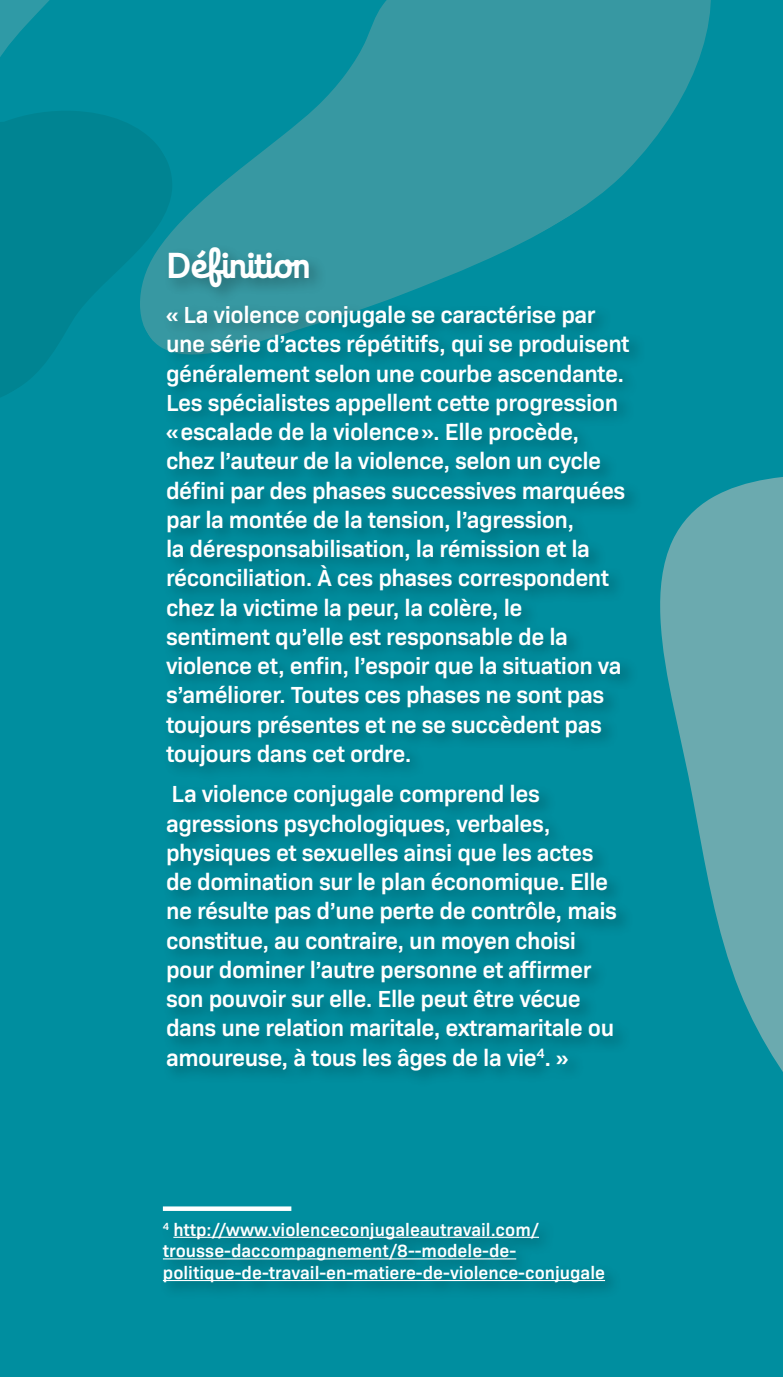
<style>
.page{position:relative;width:783px;height:1377px;background:#008e9f}
.page>*{position:absolute;margin:0;border:0;box-sizing:border-box;transform-origin:0 0}
.SOUS-TITRE{font:700 36px "Enfantine";letter-spacing:-.02em;color:#fff}
.TEXTE_GRAS{font:600 23.62px/29.2px "Bio Sans";letter-spacing:-.02em;color:#fff}
.t1{font:600 18px/21.6px "Bio Sans";color:#fff}
</style>
<div class="page">
<svg style="left:660px;top:477px;width:123px;height:595px;fill:#6baaaf"></svg>
<svg style="left:173px;top:0;width:538px;height:243px;fill:#3798a2"></svg>
<svg style="left:137px;top:129px;width:36px;height:219px"></svg>
<svg style="left:0;top:0;width:137px;height:397px;fill:#008492"></svg>
<div style="left:162px;top:243px;width:485px;height:846px;background:#000;opacity:.3"></div>
<div style="left:159px;top:1218px;width:463px;height:83px;background:#008595"></div>
<hr style="left:173px;top:1237px;width:366px;height:1px;background:#fff">
<hr style="left:163px;top:1258px;width:353px;height:1px;background:#fff">
<hr style="left:163px;top:1280px;width:442px;height:1px;background:#fff">
<div style="left:163px;top:1206px;width:128px;height:5px;background:#fff"></div>
<p class="SOUS-TITRE" style="left:166px;top:236px;width:146px">Définition</p>
<p class="TEXTE_GRAS" style="left:166px;top:298px;width:465px">« La violence conjugale se caractérise par une série d’actes répétitifs, qui se produisent généralement selon une courbe ascendante.<br>Les spécialistes appellent cette progression «escalade de la violence». Elle procède, chez l’auteur de la violence, selon un cycle défini par des phases successives marquées par la montée de la tension, l’agression,<br>la déresponsabilisation, la rémission et la réconciliation. À ces phases correspondent chez la victime la peur, la colère, le sentiment qu’elle est responsable de la violence et, enfin, l’espoir que la situation va s’améliorer. Toutes ces phases ne sont pas toujours présentes et ne se succèdent pas toujours dans cet ordre.</p>
<p class="TEXTE_GRAS" style="left:166px;top:778px;width:453px">La violence conjugale comprend les agressions psychologiques, verbales, physiques et sexuelles ainsi que les actes de domination sur le plan économique. Elle ne résulte pas d’une perte de contrôle, mais constitue, au contraire, un moyen choisi pour dominer l’autre personne et affirmer son pouvoir sur elle. Elle peut être vécue dans une relation maritale, extramaritale ou amoureuse, à tous les âges de la vie<sup>4</sup>. »</p>
<p class="t1" style="left:163px;top:1217px;width:444px"><sup>4</sup> http://www.violenceconjugaleautravail.com/ trousse-daccompagnement/8--modele-de&shy;politique-de-travail-en-matiere-de-violence-conjugale</p>
</div>
